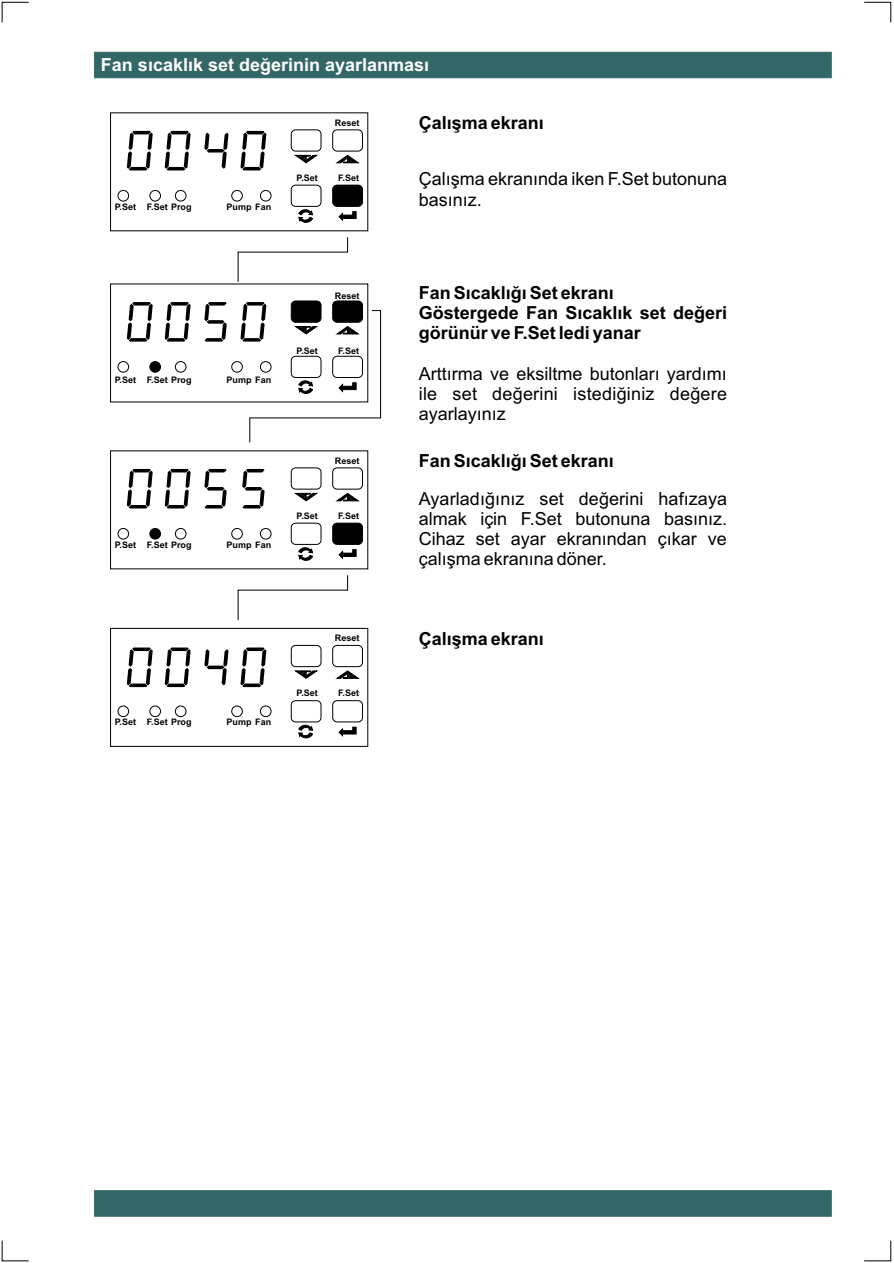
<style>
.page{position:relative;width:894px;height:1263px;background:#fff}
.page>*{position:absolute;margin:0;border:0;box-sizing:border-box;transform-origin:0 0}
.t1{font:18px/20.1px "Arial";color:#000;text-align:justify}
.t2{font:700 18px/20.1px "Arial";color:#000}
.t3{font:700 18px "Arial";color:#fff}
.t4{font:700 9px "Arial";color:#000}
</style>
<div class="page">
<div style="left:94px;top:52px;width:737px;height:26px;background:#366;border:1px solid #366"></div>
<div style="left:94px;top:1191px;width:737px;height:25px;background:#366"></div>
<svg style="left:1px;top:1px;width:28px;height:22px"></svg>
<svg style="left:1px;top:1240px;width:28px;height:22px"></svg>
<svg style="left:864px;top:1px;width:28px;height:22px"></svg>
<svg style="left:864px;top:1240px;width:28px;height:22px"></svg>
<div style="left:110px;top:628px;width:258px;height:119px;border:1px solid #000"></div>
<div style="left:291px;top:129px;width:30px;height:22px;border:1px solid #000;border-radius:4px"></div>
<div style="left:291px;top:645px;width:30px;height:22px;border:1px solid #000;border-radius:4px"></div>
<div style="left:291px;top:301px;width:30px;height:22px;background:#000;border:1px solid #000;border-radius:4px"></div>
<div style="left:291px;top:468px;width:30px;height:22px;border:1px solid #000;border-radius:4px"></div>
<div style="left:291px;top:185px;width:30px;height:22px;border:1px solid #000;border-radius:4px"></div>
<div style="left:291px;top:700px;width:30px;height:22px;border:1px solid #000;border-radius:4px"></div>
<div style="left:291px;top:523px;width:30px;height:22px;border:1px solid #000;border-radius:4px"></div>
<div style="left:332px;top:129px;width:31px;height:22px;border:1px solid #000;border-radius:4px"></div>
<div style="left:332px;top:645px;width:31px;height:22px;border:1px solid #000;border-radius:4px"></div>
<div style="left:332px;top:301px;width:31px;height:22px;background:#000;border:1px solid #000;border-radius:4px"></div>
<div style="left:332px;top:468px;width:31px;height:22px;border:1px solid #000;border-radius:4px"></div>
<div style="left:332px;top:185px;width:31px;height:22px;background:#000;border:1px solid #000;border-radius:4px"></div>
<div style="left:332px;top:700px;width:31px;height:22px;border:1px solid #000;border-radius:4px"></div>
<div style="left:332px;top:523px;width:31px;height:22px;background:#000;border:1px solid #000;border-radius:4px"></div>
<svg style="left:339px;top:211px;width:17px;height:10px"></svg>
<svg style="left:339px;top:727px;width:17px;height:10px"></svg>
<svg style="left:339px;top:549px;width:17px;height:10px"></svg>
<svg style="left:295px;top:155px;width:23px;height:8px"></svg>
<svg style="left:295px;top:670px;width:23px;height:9px"></svg>
<svg style="left:295px;top:493px;width:23px;height:8px"></svg>
<svg style="left:337px;top:155px;width:22px;height:8px"></svg>
<svg style="left:337px;top:671px;width:22px;height:8px"></svg>
<svg style="left:337px;top:493px;width:22px;height:8px"></svg>
<svg style="left:298px;top:209px;width:15px;height:14px"></svg>
<svg style="left:298px;top:725px;width:15px;height:13px"></svg>
<svg style="left:298px;top:547px;width:15px;height:14px"></svg>
<svg style="left:237px;top:237px;width:111px;height:45px"></svg>
<svg style="left:237px;top:575px;width:111px;height:45px"></svg>
<div style="left:150px;top:190px;width:11px;height:11px;border:1px solid #000;border-radius:50%"></div>
<div style="left:150px;top:706px;width:11px;height:11px;border:1px solid #000;border-radius:50%"></div>
<div style="left:150px;top:361px;width:11px;height:11px;background:#000;border:1px solid #000;border-radius:50%"></div>
<div style="left:150px;top:528px;width:11px;height:11px;background:#000;border:1px solid #000;border-radius:50%"></div>
<div style="left:175px;top:190px;width:11px;height:11px;border:1px solid #000;border-radius:50%"></div>
<div style="left:175px;top:706px;width:11px;height:11px;border:1px solid #000;border-radius:50%"></div>
<div style="left:175px;top:361px;width:11px;height:11px;border:1px solid #000;border-radius:50%"></div>
<div style="left:175px;top:528px;width:11px;height:11px;border:1px solid #000;border-radius:50%"></div>
<div style="left:232px;top:190px;width:11px;height:11px;border:1px solid #000;border-radius:50%"></div>
<div style="left:232px;top:706px;width:11px;height:11px;border:1px solid #000;border-radius:50%"></div>
<div style="left:232px;top:361px;width:11px;height:11px;border:1px solid #000;border-radius:50%"></div>
<div style="left:232px;top:528px;width:11px;height:11px;border:1px solid #000;border-radius:50%"></div>
<div style="left:118px;top:190px;width:11px;height:11px;border:1px solid #000;border-radius:50%"></div>
<div style="left:118px;top:706px;width:11px;height:11px;border:1px solid #000;border-radius:50%"></div>
<div style="left:118px;top:361px;width:11px;height:11px;border:1px solid #000;border-radius:50%"></div>
<div style="left:118px;top:528px;width:11px;height:11px;border:1px solid #000;border-radius:50%"></div>
<svg style="left:127px;top:131px;width:26px;height:39px"></svg>
<svg style="left:127px;top:648px;width:26px;height:39px"></svg>
<svg style="left:127px;top:302px;width:26px;height:40px"></svg>
<svg style="left:127px;top:469px;width:26px;height:40px"></svg>
<svg style="left:165px;top:131px;width:26px;height:39px"></svg>
<svg style="left:165px;top:648px;width:26px;height:39px"></svg>
<svg style="left:165px;top:302px;width:26px;height:40px"></svg>
<svg style="left:165px;top:469px;width:26px;height:40px"></svg>
<svg style="left:204px;top:133px;width:24px;height:36px"></svg>
<svg style="left:204px;top:649px;width:24px;height:36px"></svg>
<svg style="left:204px;top:302px;width:23px;height:40px"></svg>
<svg style="left:204px;top:469px;width:23px;height:40px"></svg>
<svg style="left:241px;top:131px;width:25px;height:39px"></svg>
<svg style="left:241px;top:648px;width:25px;height:39px"></svg>
<svg style="left:241px;top:302px;width:140px;height:141px"></svg>
<svg style="left:242px;top:469px;width:23px;height:40px"></svg>
<div style="left:260px;top:190px;width:11px;height:11px;border:1px solid #000;border-radius:50%"></div>
<div style="left:260px;top:706px;width:11px;height:11px;border:1px solid #000;border-radius:50%"></div>
<div style="left:260px;top:361px;width:11px;height:11px;border:1px solid #000;border-radius:50%"></div>
<div style="left:260px;top:528px;width:11px;height:11px;border:1px solid #000;border-radius:50%"></div>
<p class="t3" style="left:101px;top:58px;width:330px">Fan sýcaklýk set deðerinin ayarlanmasý</p>
<p class="t4" style="left:115px;top:203px;width:78px">P.Set F.Set Prog</p>
<p class="t4" style="left:227px;top:203px;width:46px">Pump Fan</p>
<p class="t4" style="left:335px;top:119px;width:26px">Reset</p>
<p class="t4" style="left:297px;top:174px;width:23px">P.Set</p>
<p class="t4" style="left:338px;top:174px;width:22px">F.Set</p>
<p class="t4" style="left:115px;top:376px;width:78px">P.Set F.Set Prog</p>
<p class="t4" style="left:227px;top:376px;width:46px">Pump Fan</p>
<p class="t4" style="left:335px;top:292px;width:26px">Reset</p>
<p class="t4" style="left:297px;top:348px;width:23px">P.Set</p>
<p class="t4" style="left:338px;top:348px;width:22px">F.Set</p>
<p class="t4" style="left:115px;top:541px;width:78px">P.Set F.Set Prog</p>
<p class="t4" style="left:227px;top:541px;width:46px">Pump Fan</p>
<p class="t4" style="left:335px;top:457px;width:26px">Reset</p>
<p class="t4" style="left:297px;top:512px;width:23px">P.Set</p>
<p class="t4" style="left:338px;top:512px;width:22px">F.Set</p>
<p class="t4" style="left:115px;top:719px;width:78px">P.Set F.Set Prog</p>
<p class="t4" style="left:227px;top:719px;width:46px">Pump Fan</p>
<p class="t4" style="left:335px;top:635px;width:26px">Reset</p>
<p class="t4" style="left:297px;top:690px;width:23px">P.Set</p>
<p class="t4" style="left:338px;top:690px;width:22px">F.Set</p>
<p class="t2" style="left:419px;top:114px;width:127px">Çalýþma ekraný</p>
<p class="t1" style="left:419px;top:171px;width:310px">Çalýþma ekranýnda iken F.Set butonuna basýnýz.</p>
<p class="t2" style="left:419px;top:285px;width:310px">Fan Sýcaklýðý Set ekraný<br>Göstergede Fan Sýcaklýk set deðeri görünür ve F.Set ledi yanar</p>
<p class="t1" style="left:419px;top:365px;width:310px">Arttýrma ve eksiltme butonlarý yardýmý ile set deðerini istediðiniz deðere ayarlayýnýz</p>
<p class="t2" style="left:419px;top:452px;width:197px">Fan Sýcaklýðý Set ekraný</p>
<p class="t1" style="left:419px;top:490px;width:310px">Ayarladýðýnýz set deðerini hafýzaya almak için F.Set butonuna basýnýz.<br>Cihaz set ayar ekranýndan çýkar ve çalýþma ekranýna döner.</p>
<p class="t2" style="left:419px;top:630px;width:127px">Çalýþma ekraný</p>
</div>
